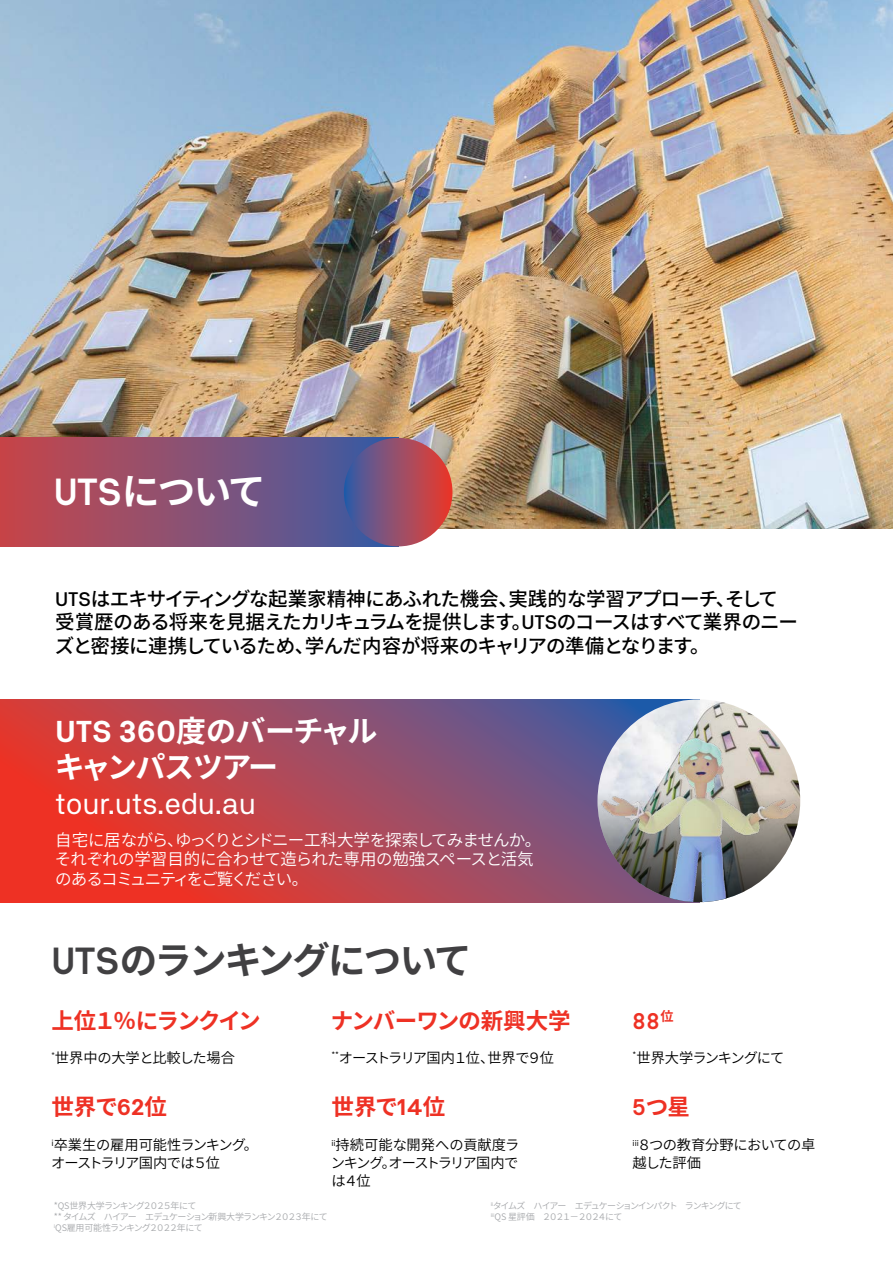
<style>
.page{position:relative;width:893px;height:1263px;background:#fff}
.page>*{position:absolute;margin:0;border:0;box-sizing:border-box;transform-origin:0 0}
.t1{font:700 37.5px "Source Han Sans JP";letter-spacing:-.055em;color:#414042}
.t2{font:700 37.5px "Source Han Sans JP";color:#fff}
.t3{font:700 30px/36px "Source Han Sans JP";letter-spacing:-.05em;color:#fff}
.t4{font:30px "NB Akademie Std";color:#fff}
.t5{font:700 22.5px "Source Han Sans JP";letter-spacing:-.045em;color:#ee3124}
.t6{font:700 22.5px "Source Han Sans JP";letter-spacing:-.025em;color:#ee3124}
.t7{font:700 22.5px "Source Han Sans JP";letter-spacing:-.09em;color:#ee3124}
.t8{font:700 22.5px "NB International Pro";color:#ee3124}
.t9{font:500 19.5px/23.4px "Source Han Sans JP";letter-spacing:-.045em;color:#000}
.t10{font:16.5px/19.8px "Source Han Sans JP";letter-spacing:-.05em;color:#fff}
.t11{font:14.25px/17.7px "Source Han Sans JP";letter-spacing:-.045em;color:#000;text-align:justify}
.t12{font:14.25px/17.7px "Source Han Sans JP";letter-spacing:-.07em;color:#000}
.t13{font:14.25px "Source Han Sans JP";letter-spacing:-.12em;color:#000}
.t14{font:14.25px "Source Han Sans JP";letter-spacing:-.015em;color:#000}
.t15{font:14.25px "Source Han Sans JP";letter-spacing:-.075em;color:#000}
.t16{font:700 13.05px "Source Han Sans JP";color:#ee3124}
.t17{font:9px/10.8px "Source Han Sans JP";letter-spacing:-.11em;color:#a7a9ac}
.s1{font-family:"NB International Pro"}
.s2{font-family:"NB Akademie Std"}
</style>
<div class="page">
<img style="left:0;top:0;width:892px;height:528px">
<div style="left:0;top:437px;width:398px;height:109px;background:linear-gradient(to right,#cb4648,#395ca6)"></div>
<div style="left:344px;top:438px;width:108px;height:108px;background:linear-gradient(to right,#375faa,#ef3a2b);border-radius:54px"></div>
<hr style="left:892px;top:86px;width:1px;height:695px;background:#1c5aaa">
<hr style="left:892px;top:0;width:1px;height:165px;background:#3e5d70">
<svg style="left:0;top:699px;width:688px;height:203px;background:#b14654"></svg>
<img style="left:597px;top:702px;width:202px;height:200px">
<h1 class="t2" style="left:54px;top:470px;width:213px"><span class="s1">UTS</span>について</h1>
<h3 class="t9" style="left:55px;top:588px;width:745px"><span class="s2">UTS</span>はエキサイティングな起業家精神にあふれた機会、実践的な学習アプローチ、そして受賞歴のある将来を見据えたカリキュラムを提供します。<span class="s2">UTS</span>のコースはすべて業界のニーズと密接に連携しているため、学んだ内容が将来のキャリアの準備となります。</h3>
<h2 class="t3" style="left:55px;top:714px;width:324px"><span class="s2">UTS 360</span>度のバーチャルキャンパスツアー</h2>
<h2 class="t4" style="left:55px;top:786px;width:202px">tour.uts.edu.au</h2>
<h3 class="t10" style="left:55px;top:830px;width:488px">自宅に居ながら、ゆっくりとシドニー工科大学を探索してみませんか。それぞれの学習目的に合わせて造られた専用の勉強スペースと活気のあるコミュニティをご覧ください。</h3>
<h1 class="t1" style="left:51px;top:939px;width:422px"><span class="s1">UTS</span>のランキングについて</h1>
<h3 class="t7" style="left:51px;top:1008px;width:211px">上位１％にランクイン</h3>
<h3 class="t6" style="left:331px;top:1008px;width:241px">ナンバーワンの新興大学</h3>
<h3 class="t16" style="left:660px;top:1009px;width:15px">位</h3>
<h3 class="t8" style="left:633px;top:1008px;width:29px">88</h3>
<h3 class="t14" style="left:51px;top:1049px;width:185px"><sup>*</sup>世界中の大学と比較した場合</h3>
<h3 class="t13" style="left:331px;top:1049px;width:224px"><sup>**</sup>オーストラリア国内１位、世界で９位</h3>
<h3 class="t15" style="left:633px;top:1049px;width:153px"><sup>*</sup>世界大学ランキングにて</h3>
<h3 class="t5" style="left:51px;top:1094px;width:117px">世界で<span class="s2">62</span>位</h3>
<h3 class="t5" style="left:633px;top:1094px;width:59px"><span class="s1">5</span>つ星</h3>
<h3 class="t5" style="left:331px;top:1094px;width:115px">世界で<span class="s2">14</span>位</h3>
<h3 class="t12" style="left:51px;top:1136px;width:208px"><sup>i</sup>卒業生の雇用可能性ランキング。オーストラリア国内では５位</h3>
<p class="t17" style="left:54px;top:1200px;width:275px">*QS世界大学ランキング２０２５年にて<br>** タイムズ　ハイアー　エデュケーション新興大学ランキン２０２３年にて<sup>i</sup>QS雇用可能性ランキング２０２２年にて</p>
<p class="t17" style="left:491px;top:1200px;width:270px"><sup>ii</sup>タイムズ　ハイアー　エデュケーションインパクト　ランキングにて　　<sup>iii</sup>QS 星評価　２０２１－２０２４にて</p>
<h3 class="t11" style="left:331px;top:1137px;width:190px"><sup>ii</sup>持続可能な開発への貢献度ランキング。オーストラリア国内では４位</h3>
<h3 class="t11" style="left:633px;top:1137px;width:184px"><sup>iii</sup>８つの教育分野においての卓越した評価</h3>
</div>
